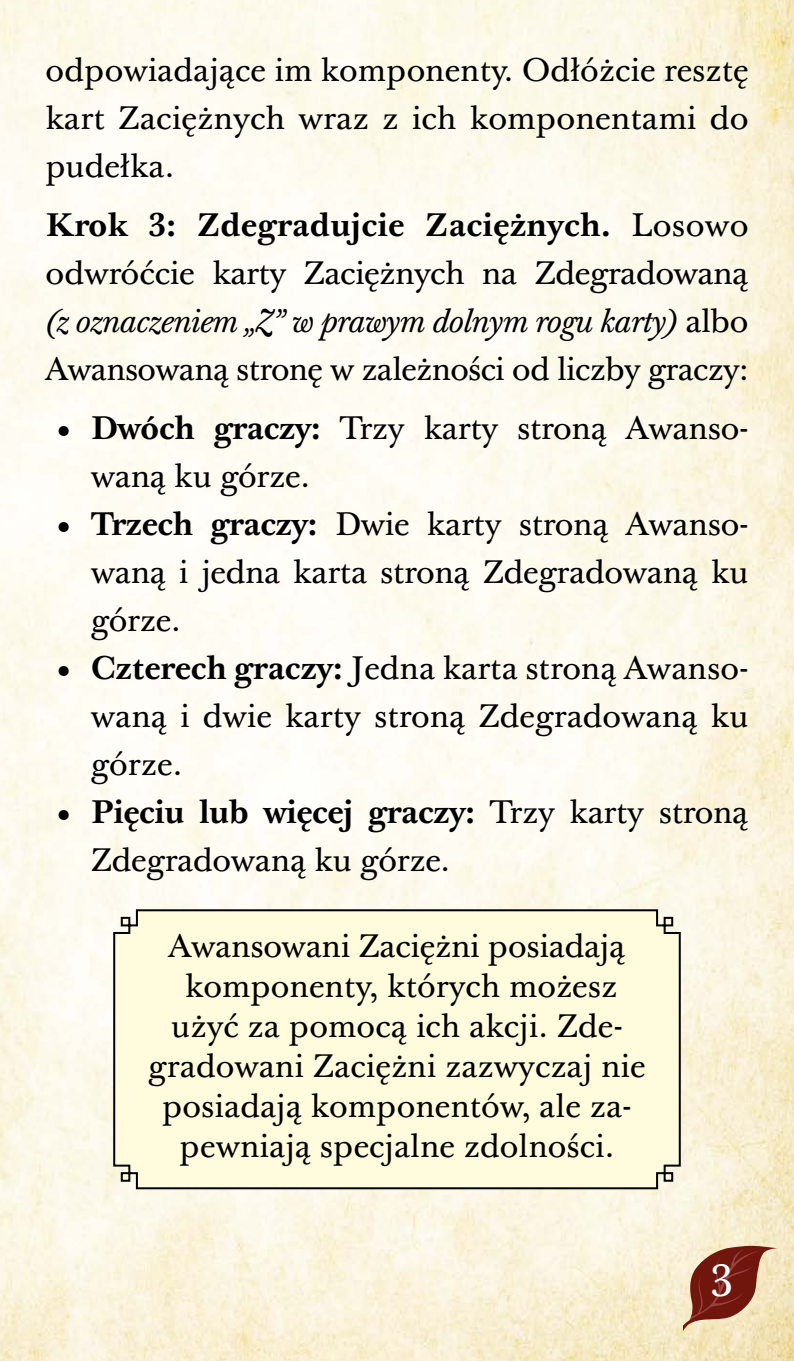
<style>
.page{position:relative;width:794px;height:1361px;background:#fff}
.page>*{position:absolute;margin:0;border:0;box-sizing:border-box;transform-origin:0 0}
.t1{font:44px "Baskerville Ten Pro";color:#fff}
.Callout_with_box{font:32px/48px "Baskerville Ten Pro";color:#000}
.Body{font:32px/48px "Baskerville Ten Pro";letter-spacing:-.005em;color:#000;text-align:justify}
.s1{font-weight:700}
.s2{font-style:italic}
</style>
<div class="page">
<img style="left:0;top:0;width:794px;height:1361px">
<svg style="left:684px;top:1245px;width:94px;height:87px;background:#b27e67"></svg>
<div style="left:112px;top:908px;width:570px;height:282px;background:#fffbdc"></div>
<p class="Body" style="left:45px;top:47px;width:705px">odpowiadające im komponenty. Odłóżcie resztę kart Zaciężnych wraz z ich komponentami do pudełka.</p>
<p class="Body" style="left:45px;top:202px;width:705px"><span class="s1">Krok 3: Zdegradujcie Zaciężnych.</span> Losowo odwróćcie karty Zaciężnych na Zdegradowaną <span class="s2">(z oznaczeniem „Z” w prawym dolnym rogu karty)</span> albo Awansowaną stronę w zależności od liczby graczy:</p>
<p class="Callout_with_box" style="left:91px;top:406px;width:659px;text-indent:-34px">• <span class="s1">Dwóch graczy:</span> Trzy karty stroną Awanso&shy;waną ku górze.</p>
<p class="Callout_with_box" style="left:91px;top:502px;width:659px;text-align:justify;text-indent:-34px">• <span class="s1">Trzech graczy:</span> Dwie karty stroną Awanso&shy;waną i jedna karta stroną Zdegradowaną ku górze.</p>
<p class="Callout_with_box" style="left:91px;top:646px;width:659px;text-align:justify;text-indent:-34px">• <span class="s1">Czterech graczy:</span> Jedna karta stroną Awanso&shy;waną i dwie karty stroną Zdegradowaną ku górze.</p>
<p class="Callout_with_box" style="left:91px;top:790px;width:659px;text-indent:-34px">• <span class="s1">Pięciu lub więcej graczy:</span> Trzy karty stroną<br>Zdegradowaną ku górze.</p>
<p class="Callout_with_box" style="left:148px;top:927px;width:499px;line-height:40px;text-align:center">Awansowani Zaciężni posiadają komponenty, których możesz użyć za pomocą ich akcji. Zde&shy;gradowani Zaciężni zazwyczaj nie posiadają komponentów, ale za&shy;pewniają specjalne zdolności.</p>
<h1 class="t1" style="left:710px;top:1255px;width:24px">3</h1>
</div>
